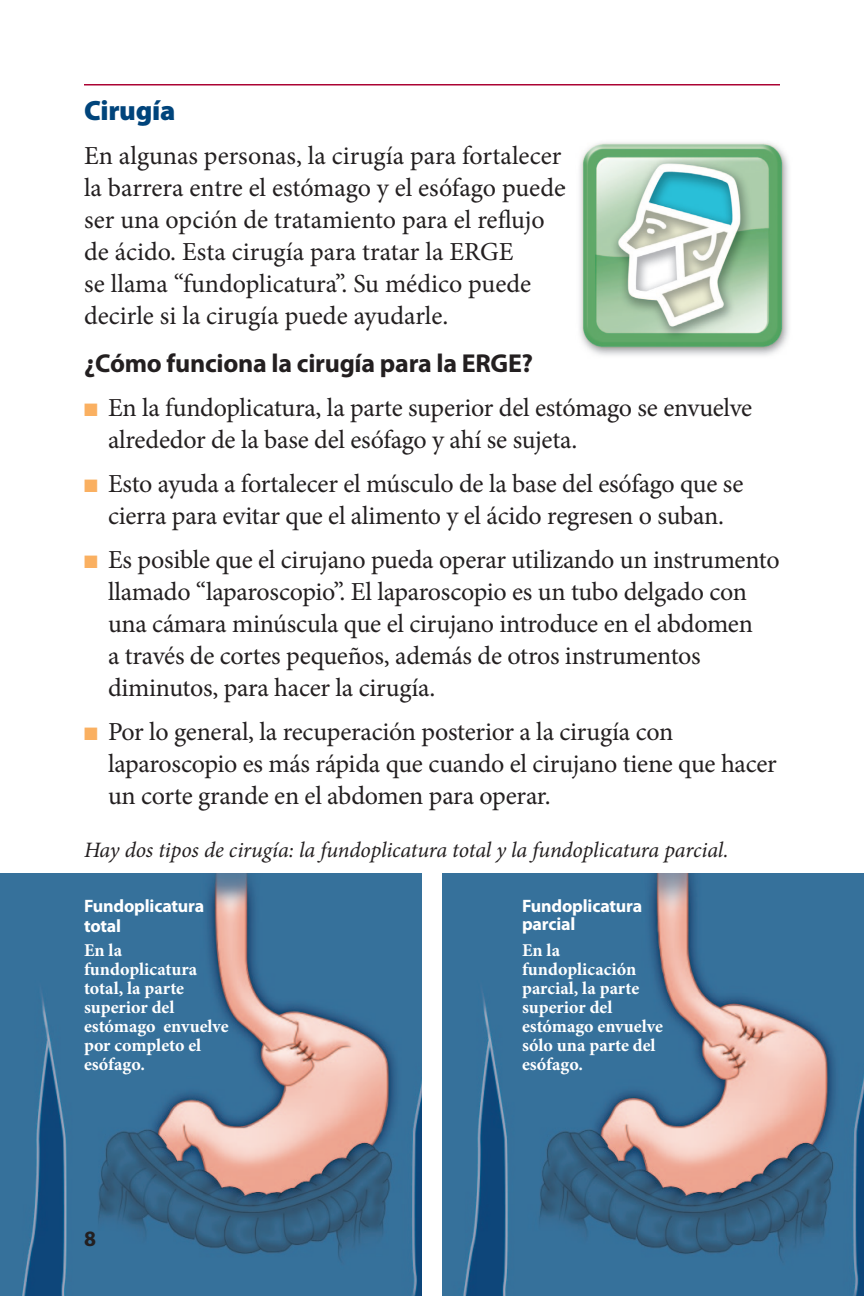
<style>
.page{position:relative;width:864px;height:1296px;background:#fff}
.page>*{position:absolute;margin:0;border:0;box-sizing:border-box;transform-origin:0 0}
.Subhead_1{font:900 28px "Myriad Pro";letter-spacing:-.01em;color:#00447b}
.body_text_large{font:26px/32px "Minion Pro";letter-spacing:-.01em;color:#231f20}
.sub_head_sans_serif{font:700 26px "Myriad Pro";letter-spacing:-.01em;color:#231f20}
.body_text_large-2{font:italic 22px "Minion Pro";letter-spacing:-.01em;color:#231f20}
.t1{font:700 22px "Myriad Pro";color:#231f20}
.body_text_large-3{font:700 18px/19px "Minion Pro";color:#fff}
.sub_head_sans_serif-2{font:700 18px/20px "Myriad Pro";letter-spacing:-.01em;color:#fff}
.s1{color:#fab061}
</style>
<div class="page">
<img style="left:442px;top:873px;width:422px;height:423px">
<img style="left:0;top:873px;width:422px;height:423px">
<hr style="left:84px;top:84px;width:696px;height:2px;background:#ab0333">
<img style="left:579px;top:142px;width:210px;height:214px">
<p class="Subhead_1" style="left:84px;top:91px;width:93px">Cirugía</p>
<p class="body_text_large" style="left:84px;top:139px;width:483px">En algunas personas, la cirugía para fortalecer la barrera entre el estómago y el esófago puede ser una opción de tratamiento para el reflujo de ácido. Esta cirugía para tratar la ERGE<br>se llama “fundoplicatura”. Su médico puede decirle si la cirugía puede ayudarle.</p>
<p class="sub_head_sans_serif" style="left:84px;top:346px;width:451px">¿Cómo funciona la cirugía para la ERGE?</p>
<p class="body_text_large" style="left:108px;top:391px;width:646px;text-indent:-24px"><span class="s1">■</span> En la fundoplicatura, la parte superior del estómago se envuelve alrededor de la base del esófago y ahí se sujeta.</p>
<p class="body_text_large" style="left:84px;top:467px;width:661px;text-align:center"><span class="s1">■</span> Esto ayuda a fortalecer el músculo de la base del esófago que se cierra para evitar que el alimento y el ácido regresen o suban.</p>
<p class="body_text_large" style="left:108px;top:543px;width:673px;text-indent:-24px"><span class="s1">■</span> Es posible que el cirujano pueda operar utilizando un instrumento llamado “laparoscopio”. El laparoscopio es un tubo delgado con una cámara minúscula que el cirujano introduce en el abdomen<br>a través de cortes pequeños, además de otros instrumentos diminutos, para hacer la cirugía.</p>
<p class="body_text_large" style="left:108px;top:715px;width:670px;text-indent:-24px"><span class="s1">■</span> Por lo general, la recuperación posterior a la cirugía con laparoscopio es más rápida que cuando el cirujano tiene que hacer un corte grande en el abdomen para operar.</p>
<p class="body_text_large-2" style="left:84px;top:835px;width:646px">Hay dos tipos de cirugía: la fundoplicatura total y la fundoplicatura parcial.</p>
<p class="sub_head_sans_serif-2" style="left:84px;top:896px;width:122px">Fundoplicatura total</p>
<p class="sub_head_sans_serif-2" style="left:522px;top:897px;width:122px;line-height:18px">Fundoplicatura parcial</p>
<p class="body_text_large-3" style="left:84px;top:941px;width:146px">En la fundoplicatura total, la parte superior del estómago envuelve por completo el esófago.</p>
<p class="body_text_large-3" style="left:522px;top:941px;width:142px">En la fundoplicación parcial, la parte superior del estómago envuelve sólo una parte del esófago.</p>
<p class="t1" style="left:84px;top:1224px;width:13px">8</p>
</div>
